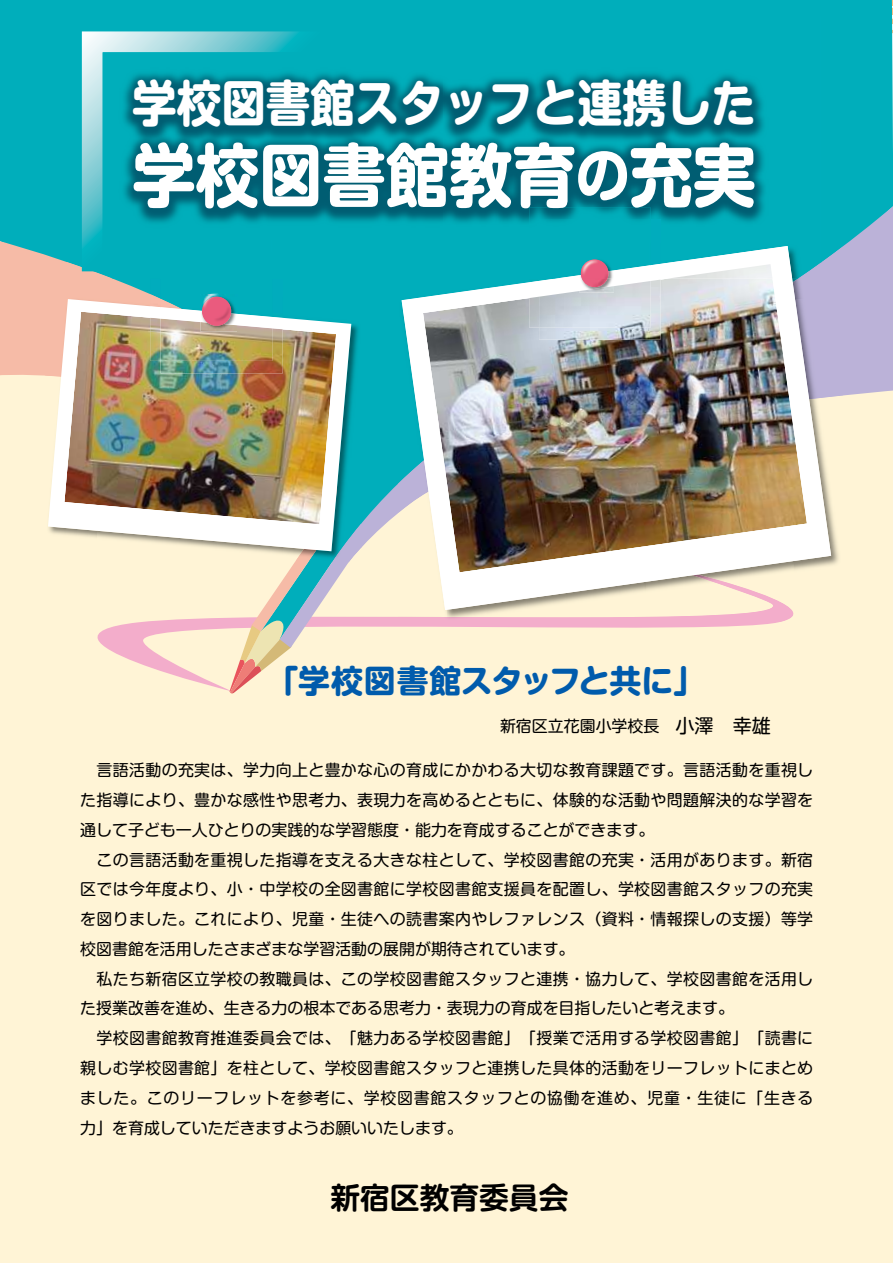
<style>
.page{position:relative;width:893px;height:1263px;background:#fff}
.page>*{position:absolute;margin:0;border:0;box-sizing:border-box;transform-origin:0 0}
.t1{font:68.85px "Shin M Go Pro Bold 90 pv RKSJ H";color:#fff;scale:.92 1}
.t2{font:49.5px "Shin M Go Pro Bold 90 pv RKSJ H";color:#fff;scale:.9 1}
.t3{font:31.95px "Shin M Go Pro Bold 90 pv RKSJ H";letter-spacing:-.02em;color:#005bac}
.t4{font:29.7px "Shin M Go Pro De Bold 90 pv RKSJ H";color:#000}
.t5{font:15.9px/29.7px "Shin M Go Pro Regular 90 pv RKSJ H";letter-spacing:.02em;color:#000}
.t6{font:15.9px "Shin M Go Pro Regular 90 pv RKSJ H";color:#000}
.s1{font-size:58.05px}
.s2{font-size:19.2px}
</style>
<div class="page">
<div style="left:0;top:350px;width:893px;height:913px;background:#fff4d6"></div>
<svg style="left:98px;top:640px;width:132px;height:51px"></svg>
<div style="left:0;top:0;width:893px;height:640px;background:#00aebb"></div>
<svg style="left:230px;top:631px;width:60px;height:63px"></svg>
<svg style="left:0;top:241px;width:280px;height:390px"></svg>
<svg style="left:280px;top:206px;width:613px;height:442px"></svg>
<img style="left:824px;top:407px;width:19px;height:215px">
<img style="left:398px;top:513px;width:4px;height:61px">
<img style="left:398px;top:574px;width:426px;height:48px">
<img style="left:398px;top:279px;width:4px;height:59px">
<img style="left:398px;top:338px;width:4px;height:121px">
<img style="left:831px;top:246px;width:12px;height:53px">
<img style="left:831px;top:299px;width:12px;height:108px">
<img style="left:398px;top:459px;width:4px;height:54px">
<svg style="left:402px;top:246px;width:429px;height:364px"></svg>
<img style="left:423px;top:279px;width:384px;height:293px">
<img style="left:45px;top:403px;width:52px;height:158px">
<img style="left:97px;top:551px;width:186px;height:10px">
<img style="left:283px;top:296px;width:79px;height:265px">
<img style="left:45px;top:296px;width:105px;height:53px">
<img style="left:45px;top:349px;width:3px;height:54px">
<img style="left:288px;top:551px;width:45px;height:10px">
<img style="left:333px;top:523px;width:29px;height:38px">
<svg style="left:48px;top:299px;width:303px;height:252px"></svg>
<img style="left:64px;top:312px;width:272px;height:212px">
<img style="left:529px;top:282px;width:10px;height:46px">
<img style="left:539px;top:226px;width:121px;height:114px">
<svg style="left:529px;top:279px;width:10px;height:3px"></svg>
<img style="left:539px;top:279px;width:112px;height:18px">
<img style="left:579px;top:279px;width:35px;height:7px">
<img style="left:579px;top:286px;width:35px;height:7px">
<img style="left:581px;top:279px;width:27px;height:8px">
<div style="left:150px;top:279px;width:122px;height:17px;background:#00aebb"></div>
<svg style="left:150px;top:294px;width:11px;height:24px"></svg>
<img style="left:150px;top:318px;width:11px;height:43px">
<img style="left:272px;top:279px;width:11px;height:38px">
<svg style="left:272px;top:317px;width:11px;height:11px"></svg>
<img style="left:161px;top:328px;width:122px;height:45px">
<img style="left:161px;top:296px;width:111px;height:11px">
<img style="left:161px;top:299px;width:21px;height:8px">
<img style="left:161px;top:307px;width:111px;height:21px">
<img style="left:200px;top:295px;width:37px;height:16px">
<img style="left:200px;top:311px;width:37px;height:11px">
<img style="left:200px;top:322px;width:37px;height:9px">
<img style="left:202px;top:297px;width:29px;height:29px">
<img style="left:66px;top:16px;width:377px;height:263px">
<img style="left:443px;top:16px;width:378px;height:210px">
<img style="left:443px;top:226px;width:86px;height:17px">
<div style="left:659px;top:226px;width:162px;height:17px;background:#00aebb"></div>
<img style="left:66px;top:262px;width:47px;height:17px">
<div style="left:398px;top:243px;width:423px;height:36px;background:#00aebb"></div>
<img style="left:798px;top:262px;width:23px;height:17px">
<img style="left:660px;top:246px;width:132px;height:33px">
<img style="left:667px;top:264px;width:105px;height:15px">
<img style="left:529px;top:207px;width:122px;height:36px">
<img style="left:529px;top:243px;width:10px;height:36px">
<img style="left:555px;top:265px;width:96px;height:14px">
<img style="left:579px;top:258px;width:35px;height:17px">
<img style="left:161px;top:272px;width:111px;height:7px">
<svg style="left:82px;top:31px;width:238px;height:241px;background:#1a94a3"></svg>
<h2 class="t2" style="left:132px;top:63px;width:695px">学校図書館スタッフと連携した</h2>
<h1 class="t1" style="left:132px;top:119px;width:680px">学校図書館教育<span class="s1">の</span>充実</h1>
<h3 class="t3" style="left:267px;top:654px;width:440px">「学校図書館スタッフと共に」</h3>
<p class="t6" style="left:500px;top:713px;width:273px">新宿区立花園小学校長　<span class="s2">小澤　幸雄</span></p>
<p class="t5" style="left:80px;top:753px;width:735px">　言語活動の充実は、学力向上と豊かな心の育成にかかわる大切な教育課題です。言語活動を重視した指導により、豊かな感性や思考力、表現力を高めるとともに、体験的な活動や問題解決的な学習を通して子ども一人ひとりの実践的な学習態度・能力を育成することができます。<br>　この言語活動を重視した指導を支える大きな柱として、学校図書館の充実・活用があります。新宿区では今年度より、小・中学校の全図書館に学校図書館支援員を配置し、学校図書館スタッフの充実を図りました。これにより、児童・生徒への読書案内やレファレンス（資料・情報探しの支援）等学校図書館を活用したさまざまな学習活動の展開が期待されています。<br>　私たち新宿区立学校の教職員は、この学校図書館スタッフと連携・協力して、学校図書館を活用した授業改善を進め、生きる力の根本である思考力・表現力の育成を目指したいと考えます。<br>　学校図書館教育推進委員会では、「魅力ある学校図書館」「授業で活用する学校図書館」「読書に親しむ学校図書館」を柱として、学校図書館スタッフと連携した具体的活動をリーフレットにまとめました。このリーフレットを参考に、学校図書館スタッフとの協働を進め、児童・生徒に「生きる力」を育成していただきますようお願いいたします。</p>
<h3 class="t4" style="left:330px;top:1173px;width:240px">新宿区教育委員会</h3>
</div>
